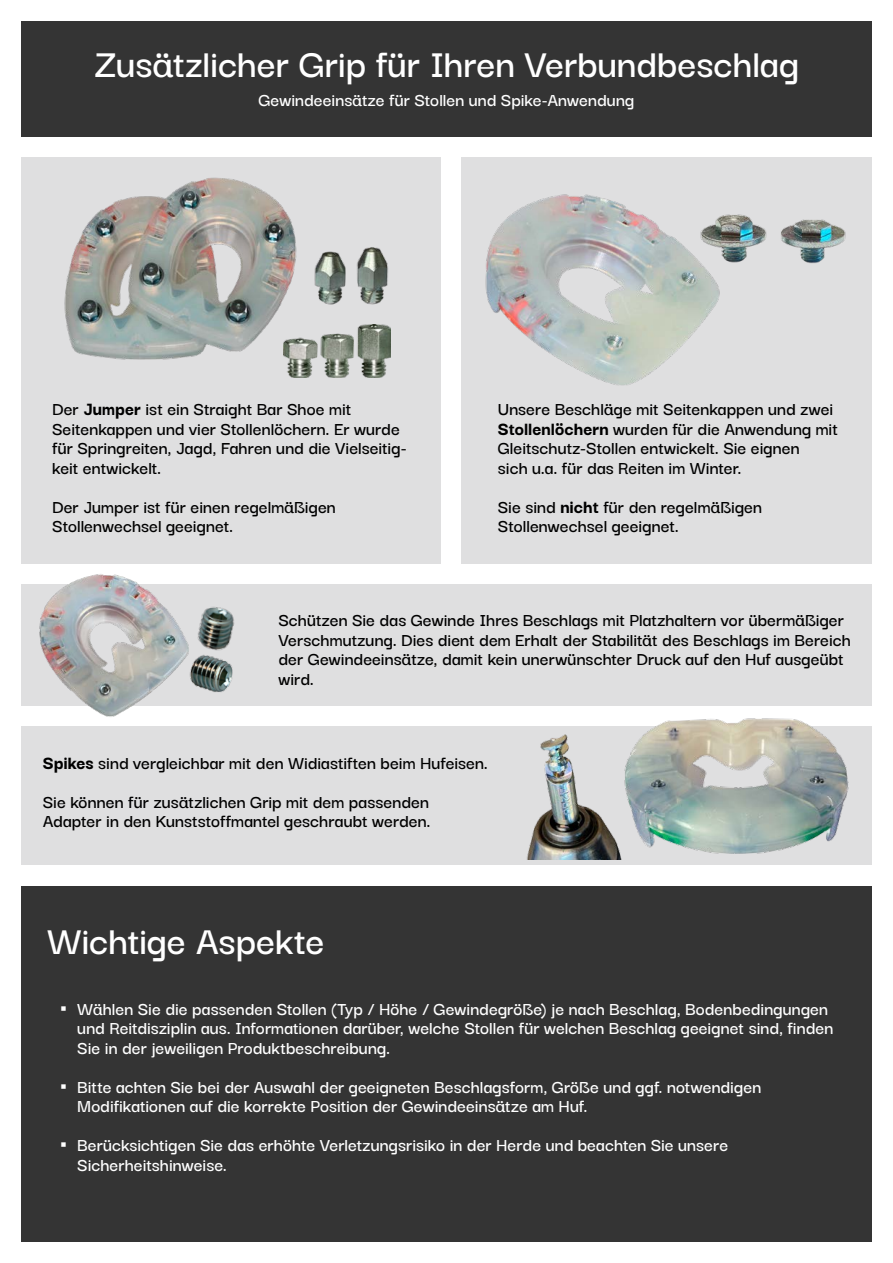
<style>
.page{position:relative;width:893px;height:1263px;background:#fff}
.page>*{position:absolute;margin:0;border:0;box-sizing:border-box;transform-origin:0 0}
.t1{font:600 42px "Darker Grotesque";letter-spacing:-.005em;color:#fff}
.t2{font:600 19.5px/19.5px "Darker Grotesque";color:#000}
.t3{font:600 19.5px/19.5px "Darker Grotesque";color:#fff}
.s1{font-weight:800}
.s2{font-family:"Arial Narrow";font-weight:400}
</style>
<div class="page">
<div style="left:21px;top:719px;width:851px;height:165px;background:#dfdfe0"></div>
<div style="left:21px;top:142px;width:421px;height:430px;background:#dfdfe0"></div>
<div style="left:434px;top:151px;width:438px;height:423px;background:#dfdfe0"></div>
<div style="left:21px;top:886px;width:851px;height:356px;background:#343434"></div>
<div style="left:21px;top:21px;width:851px;height:124px;background:#343434"></div>
<img style="left:527px;top:734px;width:92px;height:125px">
<img style="left:318px;top:247px;width:70px;height:58px">
<img style="left:320px;top:324px;width:70px;height:54px">
<img style="left:64px;top:177px;width:254px;height:201px">
<img style="left:485px;top:194px;width:198px;height:192px">
<img style="left:595px;top:194px;width:251px;height:151px">
<div style="left:21px;top:578px;width:851px;height:132px;background:#dfdfe0"></div>
<div style="left:0;top:564px;width:893px;height:20px;background:#fff"></div>
<div style="left:441px;top:144px;width:20px;height:433px;background:#fff"></div>
<div style="left:0;top:706px;width:893px;height:20px;background:#fff"></div>
<div style="left:0;top:137px;width:893px;height:20px;background:#fff"></div>
<img style="left:619px;top:718px;width:230px;height:142px">
<div style="left:5px;top:865px;width:888px;height:19px;background:#fff"></div>
<img style="left:194px;top:663px;width:39px;height:29px">
<img style="left:194px;top:607px;width:41px;height:56px">
<img style="left:39px;top:574px;width:155px;height:143px">
<h1 class="t1" style="left:94px;top:33px;width:706px">Zusätzlicher Grip für Ihren Verbundbeschlag</h1>
<p class="t3" style="left:259px;top:89px;width:377px">Gewindeeinsätze für Stollen und Spike-Anwendung</p>
<p class="t2" style="left:52px;top:398px;width:356px">Der <span class="s1">Jumper</span> ist ein Straight Bar Shoe mit Seitenkappen und vier Stollenlöchern. Er wurde für Springreiten, Jagd, Fahren und die Vielseitig&shy;keit entwickelt.</p>
<p class="t2" style="left:52px;top:496px;width:285px">Der Jumper ist für einen regelmäßigen<br>Stollenwechsel geeignet.</p>
<p class="t2" style="left:498px;top:398px;width:342px">Unsere Beschläge mit Seitenkappen und zwei <span class="s1">Stollenlöchern</span> wurden für die Anwendung mit Gleitschutz-Stollen entwickelt. Sie eignen<br>sich u.a. für das Reiten im Winter.</p>
<p class="t2" style="left:498px;top:495px;width:266px">Sie sind <span class="s1">nicht</span> für den regelmäßigen<br>Stollenwechsel geeignet.</p>
<p class="t2" style="left:279px;top:609px;width:574px">Schützen Sie das Gewinde Ihres Beschlags mit Platzhaltern vor übermäßiger Verschmutzung. Dies dient dem Erhalt der Stabilität des Beschlags im Bereich der Gewindeeinsätze, damit kein unerwünschter Druck auf den Huf ausgeübt wird.</p>
<p class="t2" style="left:43px;top:742px;width:447px;line-height:39px"><span class="s1">Spikes</span> sind vergleichbar mit den Widiastiften beim Hufeisen.<br>Sie können für zusätzlichen Grip mit dem passenden</p>
<p class="t2" style="left:43px;top:810px;width:389px">Adapter in den Kunststoffmantel geschraubt werden.</p>
<h1 class="t1" style="left:47px;top:909px;width:279px">Wichtige Aspekte</h1>
<p class="t3" style="left:77px;top:997px;width:757px;text-indent:-17px"><span class="s2">▪</span> Wählen Sie die passenden Stollen (Typ / Höhe / Gewindegröße) je nach Beschlag, Bodenbedingungen und Reitdisziplin aus. Informationen darüber, welche Stollen für welchen Beschlag geeignet sind, finden<br>Sie in der jeweiligen Produktbeschreibung.</p>
<p class="t3" style="left:77px;top:1075px;width:685px;text-indent:-17px"><span class="s2">▪</span> Bitte achten Sie bei der Auswahl der geeigneten Beschlagsform, Größe und ggf. notwendigen<br>Modifikationen auf die korrekte Position der Gewindeeinsätze am Huf.</p>
<p class="t3" style="left:77px;top:1134px;width:652px;text-indent:-17px"><span class="s2">▪</span> Berücksichtigen Sie das erhöhte Verletzungsrisiko in der Herde und beachten Sie unsere<br>Sicherheitshinweise.</p>
</div>
